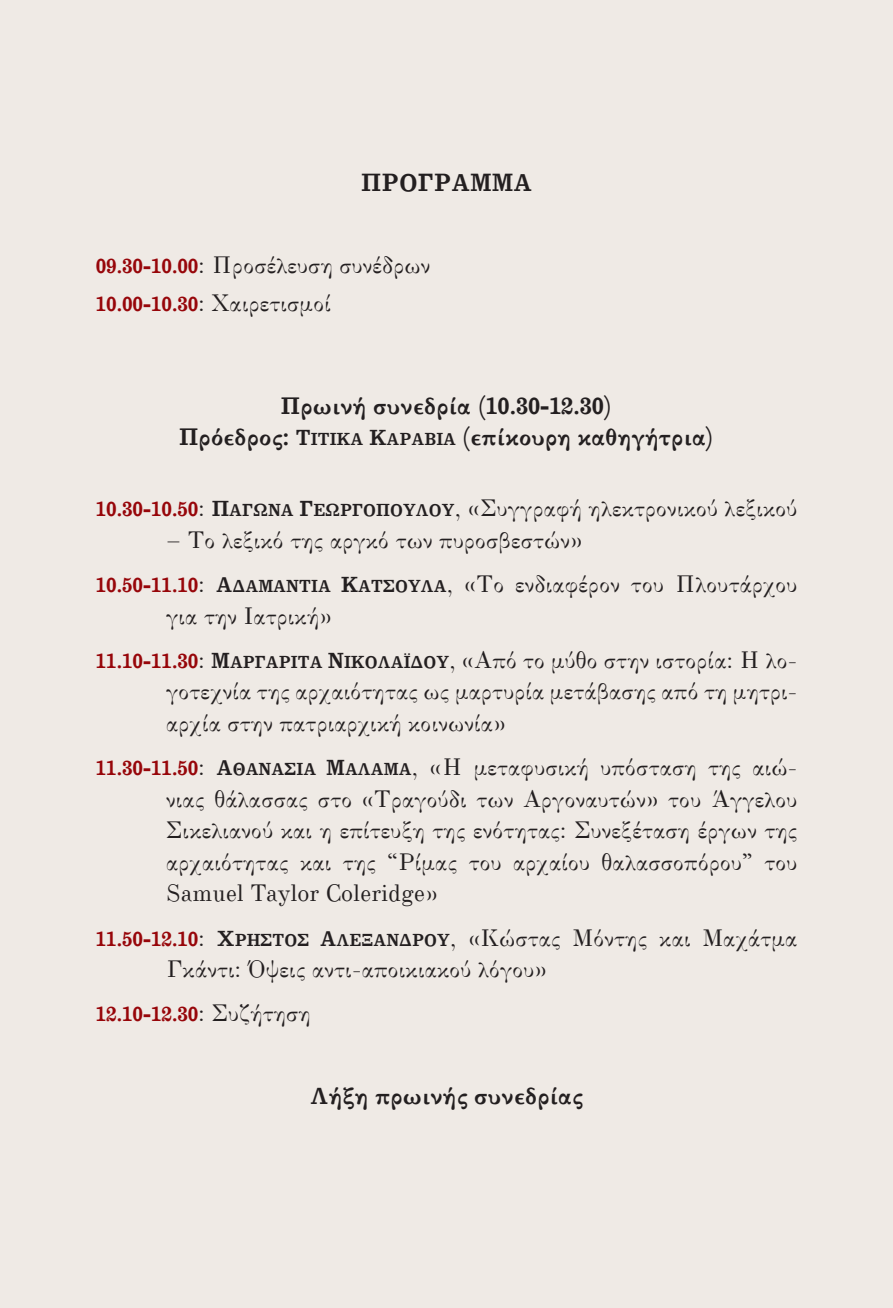
<style>
.page{position:relative;width:893px;height:1308px;background:#fff}
.page>*{position:absolute;margin:0;border:0;box-sizing:border-box;transform-origin:0 0}
.t1{font:700 27px "Dioxipe";color:#231f20}
.t2{font:25.88px/31.5px "Dioxipe";color:#231f20}
.t3{font:700 25.88px/31.5px "Dioxipe";color:#231f20;text-align:center}
.t4{font:700 22.5px "Dioxipe";color:#97060a}
.s1{font-weight:700;font-size:22.5px;color:#97060a}
.s2{font-family:"Dioxipe Bold SC800";font-weight:400;font-size:23.62px}
.s3{font-family:"Dioxipe Bold SC800";font-weight:400;font-size:18.9px}
.s4{font-family:"Dioxipe Bold SC800";font-size:23.62px}
.s5{font-family:"Dioxipe Bold SC800";font-size:18.9px}
.s6{font-weight:400;font-size:25.88px;color:#231f20}
</style>
<div class="page">
<div style="left:0;top:0;width:893px;height:1307px;background:#efeae5"></div>
<p class="t1" style="left:361px;top:166px;width:173px">ΠΡΟΓΡΑΜΜΑ</p>
<p class="t2" style="left:96px;top:247px;width:336px;line-height:37.8px"><span class="s1">09.30-10.00</span>: Προσέλευση συνέδρων<br><span class="s1">10.00-10.30</span>: Χαιρετισμοί</p>
<p class="t3" style="left:179px;top:389px;width:537px">Πρωινή συνεδρία (10.30-12.30)<br>Πρόεδρος: <span class="s2">Τ</span><span class="s3">ιτίκα</span> <span class="s2">Κ</span><span class="s3">αραβία</span> (επίκουρη καθηγήτρια)</p>
<p class="t2" style="left:96px;top:493px;width:703px"><span class="s1">10.30-10.50</span>: <span class="s4">Π</span><span class="s5">αγώνα</span> <span class="s4">Γ</span><span class="s5">εωργοπούλου</span>, «Συγγραφή ηλεκτρονικού λεξικού</p>
<p class="t2" style="left:96px;top:518px;width:703px;line-height:44.3px;text-indent:70px">– Το λεξικό της αργκό των πυροσβεστών»<br><span class="s1">10.50-11.10</span>: <span class="s4">Α</span><span class="s5">δαμαντία</span> <span class="s4">Κ</span><span class="s5">ατσούλα</span>, «Το ενδιαφέρον του Πλουτάρχου</p>
<p class="t2" style="left:96px;top:594px;width:703px;line-height:44.3px;text-indent:70px">για την Ιατρική»<br><span class="s1">11.10-11.30</span>: <span class="s4">Μ</span><span class="s5">αργαρίτα</span> <span class="s4">Ν</span><span class="s5">ικολαΐδου</span>, «Από το μύθο στην ιστορία: Η λο-</p>
<p class="t2" style="left:166px;top:676px;width:633px">γοτεχνία της αρχαιότητας ως μαρτυρία μετάβασης από τη μητρι&shy;αρχία στην πατριαρχική κοινωνία»</p>
<p class="t2" style="left:166px;top:752px;width:633px;text-align:justify;text-indent:-70px"><span class="s1">11.30-11.50</span>: <span class="s4">Α</span><span class="s5">θανασία</span> <span class="s4">Μ</span><span class="s5">άλαμα</span>, «Η μεταφυσική υπόσταση της αιώ&shy;νιας θάλασσας στο «Τραγούδι των Αργοναυτών» του Άγγελου Σικελιανού και η επίτευξη της ενότητας: Συνεξέταση έργων της αρχαιότητας και της “Ρίμας του αρχαίου θαλασσοπόρου” του Samuel Taylor Coleridge»</p>
<p class="t2" style="left:166px;top:922px;width:633px;text-indent:-70px"><span class="s1">11.50-12.10</span>: <span class="s4">Χ</span><span class="s5">ρήστος</span> <span class="s4">Α</span><span class="s5">λεξάνδρου</span>, «Κώστας Μόντης και Μαχάτμα<br>Γκάντι: Όψεις αντι-αποικιακού λόγου»</p>
<p class="t4" style="left:96px;top:1000px;width:216px">12.10-12.30<span class="s6">: Συζήτηση</span></p>
<p class="t3" style="left:310px;top:1078px;width:274px">Λήξη πρωινής συνεδρίας</p>
</div>
